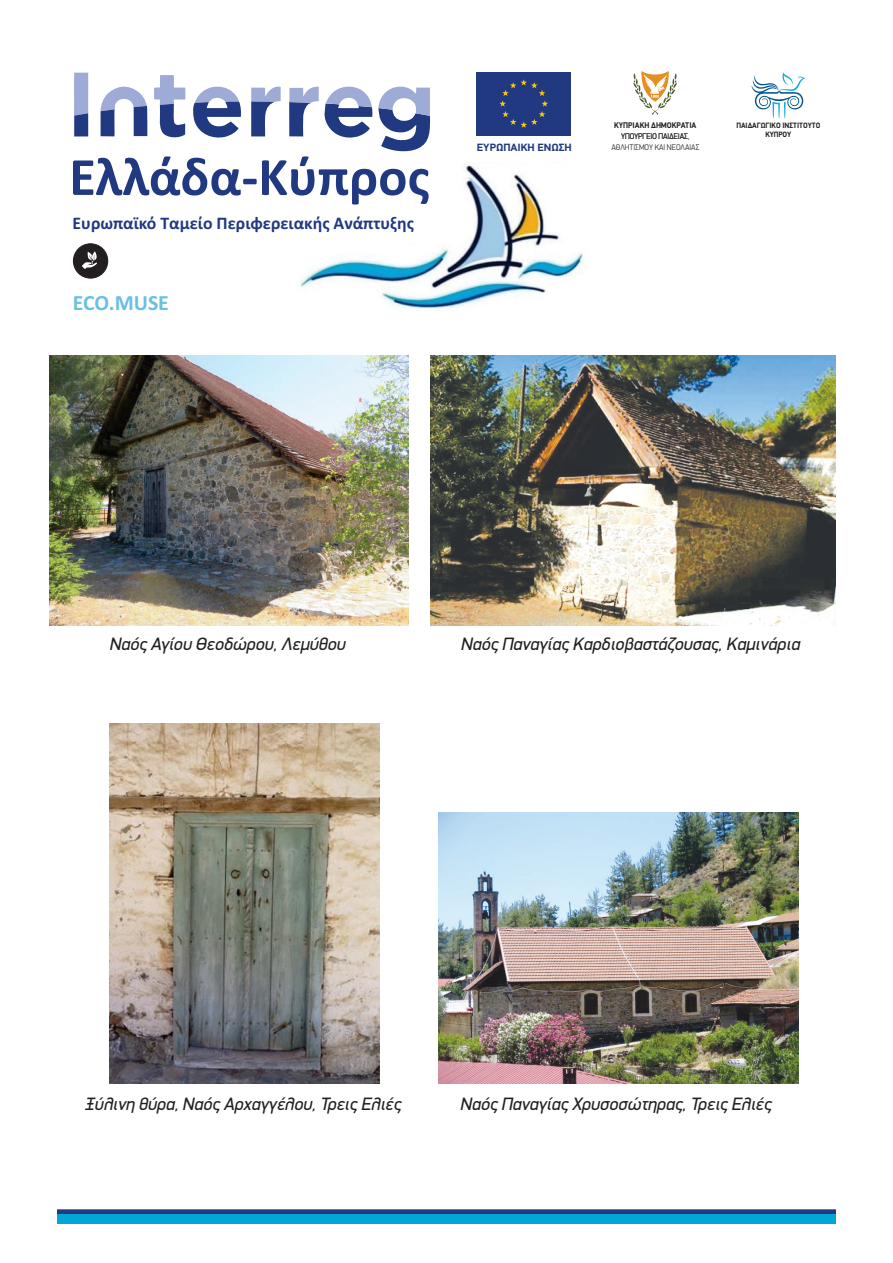
<style>
.page{position:relative;width:893px;height:1263px;background:#fff}
.page>*{position:absolute;margin:0;border:0;box-sizing:border-box;transform-origin:0 0}
.t1{font:700 54.45px "Calibri";color:#213980}
.t2{font:700 21.75px "Calibri";color:#6abfe4}
.t3{font:italic 18px "PF Din Display";color:#231f20}
.t4{font:700 17.7px "Calibri";color:#213980}
.t5{font:700 10.65px "PF Din Display";color:#213981;scale:1.05 1}
.t6{font:300 8.25px/11.6px "PF Din Display";color:#231f20;text-align:center;scale:.93 1}
.t7{font:700 8.25px "PF Din Display";color:#231f20;scale:.93 1}
.t8{font:700 7.8px/9.3px "PF Din Display";color:#231f20;text-align:center;scale:.93 1}
</style>
<div class="page">
<div style="left:57px;top:1209px;width:779px;height:15px;background:#03a7d7"></div>
<div style="left:73px;top:243px;width:35px;height:35px;background:#231f20;border:1px solid #231f20;border-radius:50%"></div>
<div style="left:476px;top:72px;width:95px;height:64px;background:#213981"></div>
<svg style="left:499px;top:79px;width:49px;height:49px"></svg>
<svg style="left:82px;top:251px;width:15px;height:18px"></svg>
<svg style="left:633px;top:71px;width:44px;height:44px"></svg>
<svg style="left:752px;top:73px;width:53px;height:45px"></svg>
<svg style="left:154px;top:75px;width:32px;height:63px"></svg>
<svg style="left:193px;top:86px;width:48px;height:52px"></svg>
<svg style="left:289px;top:86px;width:141px;height:66px"></svg>
<svg style="left:251px;top:86px;width:30px;height:50px"></svg>
<svg style="left:101px;top:86px;width:46px;height:50px"></svg>
<svg style="left:74px;top:73px;width:14px;height:63px"></svg>
<img style="left:300px;top:164px;width:283px;height:145px">
<hr style="left:57px;top:1210px;width:779px;height:3px;background:#213980">
<img style="left:109px;top:723px;width:270px;height:360px">
<img style="left:49px;top:355px;width:359px;height:271px">
<img style="left:430px;top:355px;width:406px;height:271px">
<img style="left:438px;top:813px;width:360px;height:270px">
<h1 class="t1" style="left:69px;top:154px;width:362px">Ελλάδα-Κύπρος</h1>
<p class="t4" style="left:73px;top:215px;width:343px">Ευρωπαϊκό Ταμείο Περιφερειακής Ανάπτυξης</p>
<p class="t2" style="left:73px;top:294px;width:98px">ECO.MUSE</p>
<p class="t5" style="left:477px;top:143px;width:92px">ΕΥΡΩΠΑΙΚΗ ΕΝΩΣΗ</p>
<p class="t7" style="left:614px;top:122px;width:90px">ΚΥΠΡΙΑΚΗ ΔΗΜΟΚΡΑΤΙΑ</p>
<p class="t6" style="left:611px;top:131px;width:96px">ΥΠΟΥΡΓΕΙΟ ΠΑΙΔΕΙΑΣ,<br>ΑΘΛΗΤΙΣΜΟΥ ΚΑΙ ΝΕΟΛΑΙΑΣ</p>
<p class="t8" style="left:736px;top:121px;width:92px">ΠΑΙΔΑΓΩΓΙΚΟ ΙΝΣΤΙΤΟΥΤΟ<br>ΚΥΠΡΟΥ</p>
<p class="t3" style="left:110px;top:637px;width:238px">Ναός Αγίου Θεοδώρου, Λεµύθου</p>
<p class="t3" style="left:461px;top:637px;width:341px">Ναός Παναγίας Καρδιοβαστάζουσας, Καµινάρια</p>
<p class="t3" style="left:85px;top:1096px;width:318px">Ξύλινη θύρα, Ναός Αρχαγγέλου, Τρεις Ελιές</p>
<p class="t3" style="left:460px;top:1096px;width:313px">Ναός Παναγίας Χρυσοσώτηρας, Τρεις Ελιές</p>
</div>
